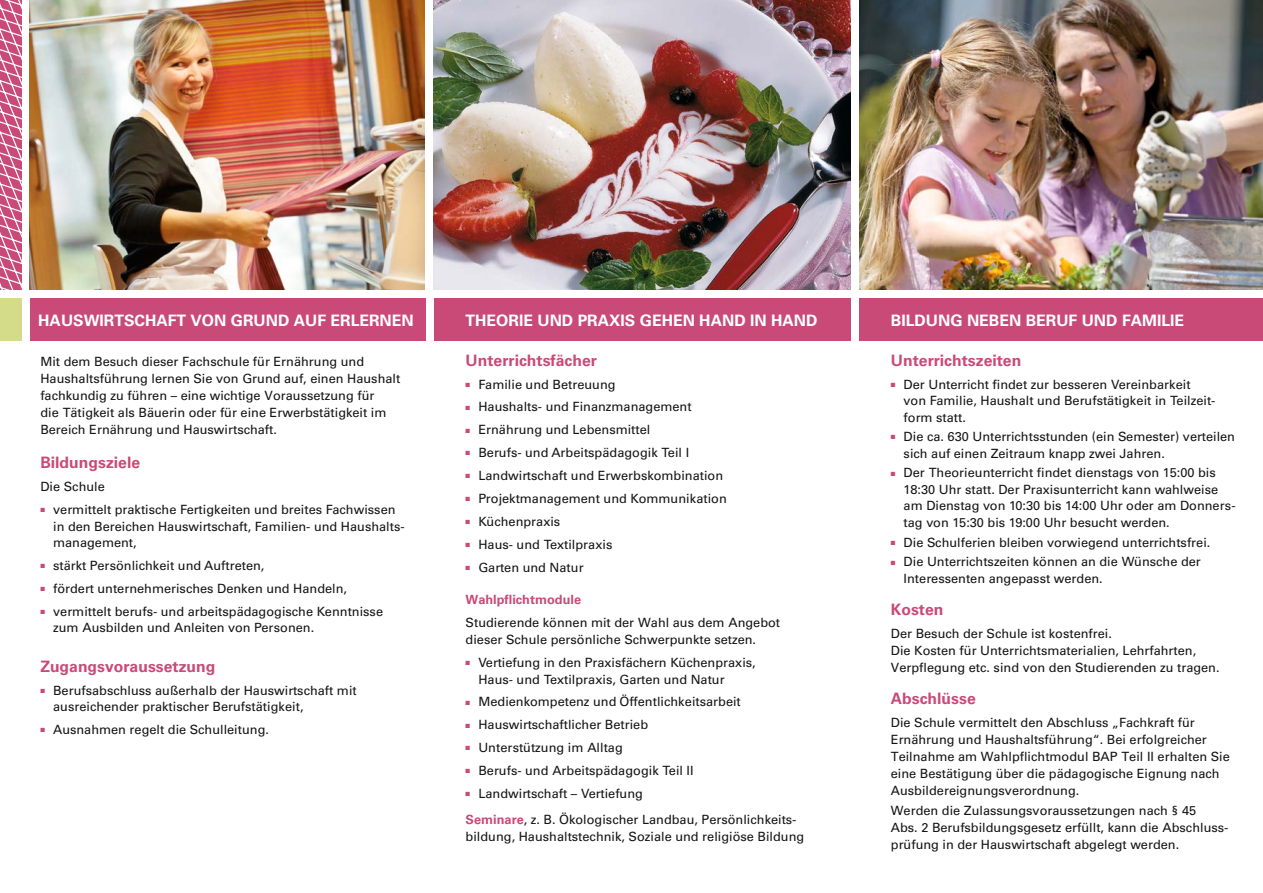
<style>
.page{position:relative;width:1263px;height:893px;background:#fff}
.page>*{position:absolute;margin:0;border:0;box-sizing:border-box;transform-origin:0 0}
.Projekt{font:700 15.75px "Univers LT Pro 65";color:#fff}
.Ueberschrift{font:700 15.75px "Univers LT Pro 65";color:#ca4a77}
.Aufzaehlung{font:12.75px/16.5px "Univers LT Pro 55 Roman";color:#131413}
.Fliesstext{font:12.75px/17px "Univers LT Pro 55 Roman";color:#131413}
.Aufzaehlung_eng{font:12.75px/16.5px "Univers LT Pro 55 Roman";color:#131413}
.Fliesstext_nA_eng{font:12.75px/17px "Univers LT Pro 55 Roman";color:#131413}
.Aufzaehlung_ohne{font:12.75px/16.5px "Univers LT Pro 55 Roman";color:#131413}
.Fliesstext_vA{font:12.75px/17px "Univers LT Pro 55 Roman";color:#131413}
.Fliesstext_nA{font:12.75px/17px "Univers LT Pro 55 Roman";color:#131413}
.Unterueberschrift{font:700 12.75px "Univers LT Pro 65";color:#ca4a77}
.s1{font-family:"Univers LT Pro 65";font-weight:700;color:#ca4a77}
</style>
<div class="page">
<div style="left:30px;top:299px;width:395px;height:42px;background:#ca4a77"></div>
<div style="left:434px;top:299px;width:416px;height:42px;background:#ca4a77"></div>
<div style="left:859px;top:299px;width:404px;height:42px;background:#ca4a77"></div>
<div style="left:0;top:299px;width:21px;height:42px;background:#d4db89"></div>
<svg style="left:0;top:0;width:21px;height:289px;background:#d67597"></svg>
<img style="left:859px;top:0;width:404px;height:289px">
<img style="left:434px;top:0;width:416px;height:289px">
<img style="left:30px;top:0;width:395px;height:289px">
<h1 class="Projekt" style="left:38px;top:311px;width:377px">HAUSWIRTSCHAFT VON GRUND AUF ERLERNEN</h1>
<h1 class="Projekt" style="left:466px;top:311px;width:353px">THEORIE UND PRAXIS GEHEN HAND IN HAND</h1>
<h1 class="Projekt" style="left:891px;top:311px;width:295px">BILDUNG NEBEN BERUF UND FAMILIE</h1>
<h2 class="Ueberschrift" style="left:891px;top:351px;width:132px">Unterrichtszeiten</h2>
<p class="Aufzaehlung_eng" style="left:904px;top:376px;width:313px">Der Unterricht findet zur besseren Vereinbarkeit von Familie, Haushalt und Berufstätigkeit in Teilzeit&shy;form statt.</p>
<p class="Aufzaehlung_eng" style="left:904px;top:428px;width:333px">Die ca. 630 Unterrichtsstunden (ein Semester) verteilen sich auf einen Zeitraum knapp zwei Jahren.</p>
<p class="Aufzaehlung_eng" style="left:904px;top:465px;width:333px">Der Theorieunterricht findet dienstags von 15:00 bis 18:30 Uhr statt. Der Praxisunterricht kann wahlweise am Dienstag von 10:30 bis 14:00 Uhr oder am Donners&shy;tag von 15:30 bis 19:00 Uhr besucht werden.</p>
<p class="Aufzaehlung_eng" style="left:904px;top:534px;width:308px">Die Schulferien bleiben vorwiegend unterrichtsfrei.</p>
<p class="Aufzaehlung_ohne" style="left:904px;top:554px;width:299px">Die Unterrichtszeiten können an die Wünsche der<br>Interessenten angepasst werden.</p>
<h2 class="Ueberschrift" style="left:891px;top:600px;width:54px">Kosten</h2>
<p class="Fliesstext" style="left:891px;top:625px;width:330px">Der Besuch der Schule ist kostenfrei.<br>Die Kosten für Unterrichtsmaterialien, Lehrfahrten,<br>Verpflegung etc. sind von den Studierenden zu tragen.</p>
<h2 class="Ueberschrift" style="left:891px;top:689px;width:86px">Abschlüsse</h2>
<p class="Fliesstext_nA_eng" style="left:891px;top:714px;width:341px">Die Schule vermittelt den Abschluss „Fachkraft für Ernährung und Haushaltsführung“. Bei erfolgreicher Teilnahme am Wahlpflichtmodul BAP Teil II erhalten Sie eine Bestätigung über die pädagogische Eignung nach Ausbildereignungsverordnung.</p>
<p class="Fliesstext" style="left:891px;top:802px;width:339px">Werden die Zulassungsvoraussetzungen nach § 45<br>Abs. 2 Berufsbildungsgesetz erfüllt, kann die Abschluss&shy;prüfung in der Hauswirtschaft abgelegt werden.</p>
<h2 class="Ueberschrift" style="left:466px;top:351px;width:133px">Unterrichtsfächer</h2>
<p class="Aufzaehlung" style="left:478px;top:376px;width:139px">Familie und Betreuung</p>
<p class="Aufzaehlung" style="left:478px;top:399px;width:215px">Haushalts- und Finanzmanagement</p>
<p class="Aufzaehlung" style="left:478px;top:422px;width:174px">Ernährung und Lebensmittel</p>
<p class="Aufzaehlung" style="left:478px;top:444px;width:212px">Berufs- und Arbeitspädagogik Teil I</p>
<p class="Aufzaehlung" style="left:478px;top:467px;width:246px">Landwirtschaft und Erwerbskombination</p>
<p class="Aufzaehlung" style="left:478px;top:490px;width:250px">Projektmanagement und Kommunikation</p>
<p class="Aufzaehlung" style="left:478px;top:513px;width:83px">Küchenpraxis</p>
<p class="Aufzaehlung" style="left:478px;top:536px;width:135px">Haus- und Textilpraxis</p>
<p class="Aufzaehlung_ohne" style="left:478px;top:559px;width:107px">Garten und Natur</p>
<h3 class="Unterueberschrift" style="left:466px;top:592px;width:117px">Wahlpflichtmodule</h3>
<p class="Fliesstext_nA" style="left:466px;top:614px;width:316px">Studierende können mit der Wahl aus dem Angebot dieser Schule persönliche Schwerpunkte setzen.</p>
<p class="Aufzaehlung" style="left:478px;top:654px;width:279px">Vertiefung in den Praxisfächern Küchenpraxis,<br>Haus- und Textilpraxis, Garten und Natur</p>
<p class="Aufzaehlung" style="left:478px;top:694px;width:264px">Medienkompetenz und Öffentlichkeitsarbeit</p>
<p class="Aufzaehlung" style="left:478px;top:717px;width:171px">Hauswirtschaftlicher Betrieb</p>
<p class="Aufzaehlung" style="left:478px;top:739px;width:146px">Unterstützung im Alltag</p>
<p class="Aufzaehlung" style="left:478px;top:762px;width:217px">Berufs- und Arbeitspädagogik Teil II</p>
<p class="Aufzaehlung_ohne" style="left:478px;top:785px;width:166px">Landwirtschaft – Vertiefung</p>
<p class="Fliesstext_vA" style="left:466px;top:810px;width:340px"><span class="s1">Seminare</span>, z. B. Ökologischer Landbau, Persönlichkeits&shy;bildung, Haushaltstechnik, Soziale und religiöse Bildung</p>
<p class="Fliesstext" style="left:40px;top:353px;width:361px">Mit dem Besuch dieser Fachschule für Ernährung und Haushaltsführung lernen Sie von Grund auf, einen Haushalt fachkundig zu führen – eine wichtige Voraussetzung für<br>die Tätigkeit als Bäuerin oder für eine Erwerbstätigkeit im Bereich Ernährung und Hauswirtschaft.</p>
<h2 class="Ueberschrift" style="left:40px;top:453px;width:101px">Bildungsziele</h2>
<p class="Fliesstext_nA" style="left:40px;top:478px;width:66px">Die Schule</p>
<p class="Aufzaehlung" style="left:53px;top:501px;width:353px">vermittelt praktische Fertigkeiten und breites Fachwissen in den Bereichen Hauswirtschaft, Familien- und Haushalts&shy;management,</p>
<p class="Aufzaehlung" style="left:53px;top:557px;width:213px">stärkt Persönlichkeit und Auftreten,</p>
<p class="Aufzaehlung" style="left:53px;top:580px;width:295px">fördert unternehmerisches Denken und Handeln,</p>
<p class="Aufzaehlung_ohne" style="left:53px;top:603px;width:331px">vermittelt berufs- und arbeitspädagogische Kenntnisse zum Ausbilden und Anleiten von Personen.</p>
<h2 class="Ueberschrift" style="left:40px;top:657px;width:177px">Zugangsvoraussetzung</h2>
<p class="Aufzaehlung" style="left:53px;top:682px;width:305px">Berufsabschluss außerhalb der Hauswirtschaft mit ausreichender praktischer Berufstätigkeit,</p>
<p class="Aufzaehlung" style="left:53px;top:721px;width:217px">Ausnahmen regelt die Schulleitung.</p>
</div>
